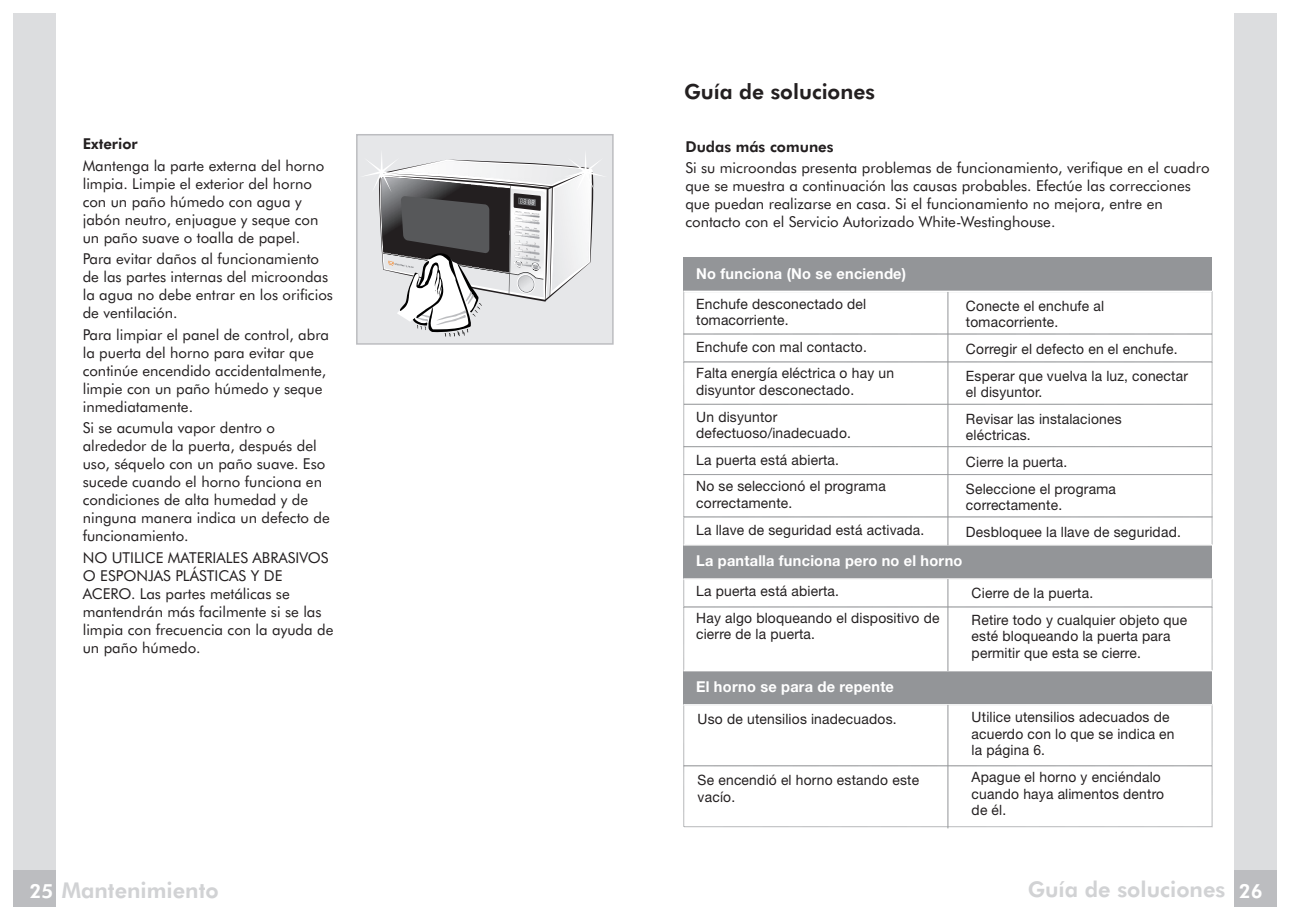
<style>
.page{position:relative;width:1290px;height:920px;background:#fff}
.page>*{position:absolute;margin:0;border:0;box-sizing:border-box;transform-origin:0 0}
.t1{font:800 21.75px "Futura BT";color:#d1d2d4}
.t2{font:800 21px "Futura BT";color:#231f20}
.t3{font:15px/18px "Futura BT";color:#231f20}
.t4{font:700 15px "Helvetica Neue";color:#fff}
.t5{font:800 15px "Futura BT";color:#231f20}
.t6{font:14.25px/26.5px "Helvetica Neue";color:#231f20}
.s1{font-size:19.5px;color:#fff}
</style>
<div class="page">
<div style="left:683px;top:517px;width:529px;height:28px;border:1px dashed #939598"></div>
<div style="left:683px;top:404px;width:529px;height:43px;border:1px dashed #939598"></div>
<div style="left:683px;top:474px;width:529px;height:43px;border:1px dashed #939598"></div>
<div style="left:683px;top:334px;width:529px;height:28px;border:1px dashed #939598"></div>
<div style="left:683px;top:362px;width:529px;height:42px;border:1px dashed #939598"></div>
<div style="left:683px;top:291px;width:529px;height:43px;border:1px dashed #939598"></div>
<div style="left:684px;top:257px;width:528px;height:35px;background:#939598"></div>
<div style="left:684px;top:545px;width:528px;height:34px;background:#939598"></div>
<div style="left:683px;top:579px;width:529px;height:28px;border:1px dashed #939598"></div>
<div style="left:683px;top:607px;width:529px;height:64px;border:1px dashed #939598"></div>
<div style="left:683px;top:765px;width:529px;height:62px;border:1px dashed #939598"></div>
<div style="left:684px;top:670px;width:528px;height:35px;background:#939598"></div>
<div style="left:683px;top:704px;width:529px;height:62px;border:1px dashed #939598"></div>
<hr style="left:683px;top:291px;width:529px;height:1px;background:#fff">
<hr style="left:683px;top:578px;width:529px;height:2px;background:#fff">
<hr style="left:683px;top:544px;width:529px;height:1px;background:#fff">
<hr style="left:683px;top:704px;width:529px;height:1px;background:#fff">
<hr style="left:683px;top:670px;width:529px;height:1px;background:#fff">
<hr style="left:947px;top:292px;width:1px;height:253px;background:#939598">
<hr style="left:947px;top:579px;width:1px;height:92px;background:#939598">
<hr style="left:947px;top:705px;width:1px;height:123px;background:#939598">
<div style="left:1234px;top:13px;width:42px;height:893px;background:#dcdddf"></div>
<div style="left:1234px;top:870px;width:42px;height:36px;background:#bcbdc0"></div>
<div style="left:13px;top:13px;width:43px;height:893px;background:#dcdddf"></div>
<div style="left:13px;top:870px;width:43px;height:36px;background:#bcbdc0"></div>
<svg style="left:356px;top:134px;width:258px;height:211px;background:#dedfe2"></svg>
<svg style="left:360px;top:149px;width:247px;height:189px"></svg>
<p class="t5" style="left:83px;top:138px;width:56px">Exterior</p>
<p class="t3" style="left:83px;top:158px;width:243px">Mantenga la parte externa del horno limpia. Limpie el exterior del horno con un paño húmedo con agua y jabón neutro, enjuague y seque con un paño suave o toalla de papel.</p>
<p class="t3" style="left:83px;top:251px;width:252px">Para evitar daños al funcionamiento de las partes internas del microondas la agua no debe entrar en los orificios de ventilación.</p>
<p class="t3" style="left:83px;top:327px;width:248px">Para limpiar el panel de control, abra la puerta del horno para evitar que continúe encendido accidentalmente, limpie con un paño húmedo y seque inmediatamente.</p>
<p class="t3" style="left:83px;top:420px;width:249px">Si se acumula vapor dentro o alrededor de la puerta, después del uso, séquelo con un paño suave. Eso sucede cuando el horno funciona en condiciones de alta humedad y de ninguna manera indica un defecto de funcionamiento.</p>
<p class="t3" style="left:83px;top:550px;width:252px">NO UTILICE MATERIALES ABRASIVOS<br>O ESPONJAS PLÁSTICAS Y DE<br>ACERO. Las partes metálicas se mantendrán más facilmente si se las limpia con frecuencia con la ayuda de un paño húmedo.</p>
<h2 class="t2" style="left:684px;top:83px;width:192px">Guía de soluciones</h2>
<p class="t5" style="left:685px;top:140px;width:150px">Dudas más comunes</p>
<p class="t3" style="left:685px;top:161px;width:525px">Si su microondas presenta problemas de funcionamiento, verifique en el cuadro que se muestra a continuación las causas probables. Efectúe las correcciones que puedan realizarse en casa. Si el funcionamiento no mejora, entre en contacto con el Servicio Autorizado White-Westinghouse.</p>
<p class="t4" style="left:696px;top:267px;width:211px">No funciona (No se enciende)</p>
<p class="t6" style="left:696px;top:296px;width:172px;line-height:16.6px">Enchufe desconectado del tomacorriente.</p>
<p class="t6" style="left:696px;top:334px;width:200px">Enchufe con mal contacto.<br>Falta energía eléctrica o hay un</p>
<p class="t6" style="left:696px;top:377px;width:160px">disyuntor desconectado.<br>Un disyuntor</p>
<p class="t6" style="left:696px;top:421px;width:191px">defectuoso/inadecuado.<br>La puerta está abierta.<br>No se seleccionó el programa</p>
<p class="t6" style="left:696px;top:490px;width:230px">correctamente.<br>La llave de seguridad está activada.</p>
<p class="t6" style="left:966px;top:298px;width:140px;line-height:16.6px">Conecte el enchufe al tomacorriente.</p>
<p class="t6" style="left:966px;top:336px;width:224px">Corregir el defecto en el enchufe.<br>Esperar que vuelva la luz, conectar</p>
<p class="t6" style="left:966px;top:380px;width:157px">el disyuntor.<br>Revisar las instalaciones</p>
<p class="t6" style="left:966px;top:423px;width:152px">eléctricas.<br>Cierre la puerta.<br>Seleccione el programa</p>
<p class="t6" style="left:966px;top:493px;width:217px">correctamente.<br>Desbloquee la llave de seguridad.</p>
<p class="t4" style="left:696px;top:554px;width:268px">La pantalla funciona pero no el horno</p>
<p class="t6" style="left:696px;top:578px;width:245px">La puerta está abierta.<br>Hay algo bloqueando el dispositivo de</p>
<p class="t6" style="left:696px;top:622px;width:121px">cierre de la puerta.</p>
<p class="t4" style="left:696px;top:680px;width:200px">El horno se para de repente</p>
<p class="t6" style="left:697px;top:707px;width:201px">Uso de utensilios inadecuados.</p>
<p class="t6" style="left:697px;top:772px;width:223px;line-height:16.6px">Se encendió el horno estando este vacío.</p>
<p class="t6" style="left:971px;top:581px;width:217px">Cierre de la puerta.<br>Retire todo y cualquier objeto que</p>
<p class="t6" style="left:971px;top:629px;width:201px;line-height:16.6px">esté bloqueando la puerta para permitir que esta se cierre.</p>
<p class="t6" style="left:971px;top:709px;width:205px;line-height:16.6px">Utilice utensilios adecuados de acuerdo con lo que se indica en la página 6.</p>
<p class="t6" style="left:971px;top:769px;width:194px;line-height:16.6px">Apague el horno y enciéndalo cuando haya alimentos dentro de él.</p>
<h1 class="t1" style="left:30px;top:881px;width:191px"><span class="s1">25</span> Mantenimiento</h1>
<h1 class="t1" style="left:1027px;top:881px;width:237px">Guía de soluciones <span class="s1">26</span></h1>
</div>
